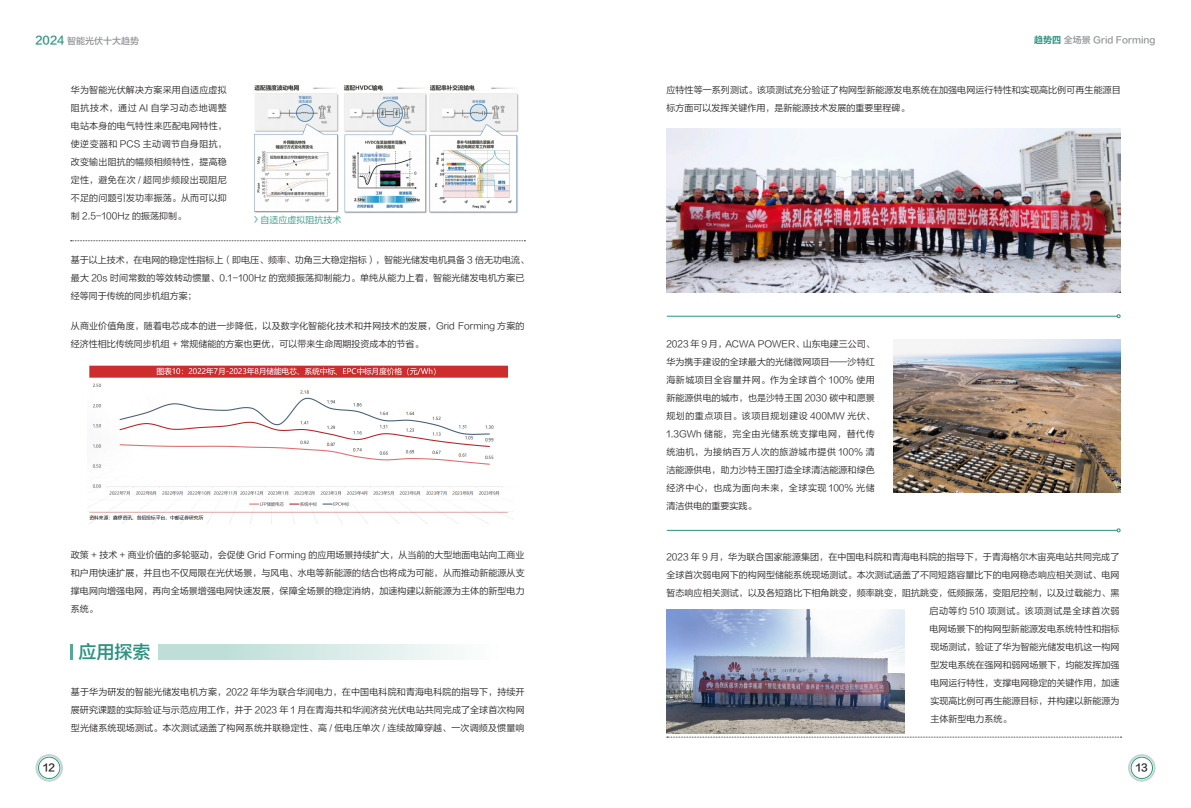
<style>
.page{position:relative;width:1191px;height:808px;background:#fff}
.page>*{position:absolute;margin:0;border:0;box-sizing:border-box;transform-origin:0 0}
.t1{font:18px "FZLTZHJW GB1 0";color:#2b937f}
.t2{font:10px "FZLTZHJW GB1 0";color:#231f20}
.t3{font:9px/18px "FZLTXIHJW GB1 0";letter-spacing:.01em;color:#231f20;text-align:justify}
.t4{font:9px "FZLTZHJW GB1 0";color:#939598}
.t5{font:9px "FZLTXIHJW GB1 0";letter-spacing:.055em;color:#231f20}
.t6{font:9px "FZLTXIHJW GB1 0";color:#2b937f}
.s1{font-size:11px;color:#2b937f}
.s2{font-family:"FZLTCHJW GB1 0";color:#2b937f}
</style>
<div class="page">
<img style="left:88px;top:365px;width:424px;height:159px">
<img style="left:666px;top:128px;width:454px;height:164px">
<img style="left:893px;top:340px;width:227px;height:153px">
<img style="left:666px;top:609px;width:238px;height:125px">
<img style="left:254px;top:85px;width:265px;height:129px">
<svg style="left:71px;top:241px;width:454px;height:1px"></svg>
<hr style="left:667px;top:316px;width:450px;height:1px;background:#2b937f">
<svg style="left:1116px;top:314px;width:4px;height:4px"></svg>
<hr style="left:667px;top:530px;width:450px;height:1px;background:#2b937f">
<svg style="left:1116px;top:528px;width:4px;height:4px"></svg>
<svg style="left:667px;top:737px;width:454px;height:1px"></svg>
<svg style="left:254px;top:216px;width:4px;height:7px"></svg>
<svg style="left:158px;top:644px;width:297px;height:15px;background:#d3e8e4"></svg>
<svg style="left:71px;top:644px;width:2px;height:16px"></svg>
<svg style="left:35px;top:754px;width:28px;height:28px"></svg>
<svg style="left:1128px;top:754px;width:27px;height:28px"></svg>
<p class="t4" style="left:35px;top:36px;width:105px"><span class="s1">2024</span> 智能光伏十大趋势</p>
<p class="t4" style="left:1034px;top:35px;width:123px"><span class="s2">趋势四</span> 全场景 Grid Forming</p>
<p class="t3" style="left:71px;top:82px;width:157px">华为智能光伏解决方案采用自适应虚拟阻抗技术，通过 AI 自学习动态地调整电站本身的电气特性来匹配电网特性，使逆变器和 PCS 主动调节自身阻抗，改变输出阻抗的幅频相频特性，提高稳定性，避免在次 / 超同步频段出现阻尼不足的问题引发功率振荡。从而可以抑制 2.5-100Hz 的振荡抑制。</p>
<p class="t3" style="left:666px;top:81px;width:456px">应特性等一系列测试。该项测试充分验证了构网型新能源发电系统在加强电网运行特性和实现高比例可再生能源目标方面可以发挥关键作用，是新能源技术发展的重要里程碑。</p>
<p class="t6" style="left:260px;top:214px;width:82px">自适应虚拟阻抗技术</p>
<p class="t3" style="left:71px;top:251px;width:460px;text-align:left">基于以上技术，在电网的稳定性指标上（即电压、频率、功角三大稳定指标），智能光储发电机具备 3 倍无功电流、最大 20s 时间常数的等效转动惯量、0.1-100Hz 的宽频振荡抑制能力。单纯从能力上看，智能光储发电机方案已经等同于传统的同步机组方案；</p>
<p class="t3" style="left:71px;top:317px;width:455px">从商业价值角度，随着电芯成本的进一步降低，以及数字化智能化技术和并网技术的发展，Grid Forming 方案的经济性相比传统同步机组 + 常规储能的方案也更优，可以带来生命周期投资成本的节省。</p>
<p class="t3" style="left:71px;top:546px;width:455px">政策 + 技术 + 商业价值的多轮驱动，会促使 Grid Forming 的应用场景持续扩大，从当前的大型地面电站向工商业和户用快速扩展，并且也不仅局限在光伏场景，与风电、水电等新能源的结合也将成为可能，从而推动新能源从支撑电网向增强电网，再向全场景增强电网快速发展，保障全场景的稳定消纳，加速构建以新能源为主体的新型电力系统。</p>
<h1 class="t1" style="left:79px;top:642px;width:73px">应用探索</h1>
<p class="t3" style="left:71px;top:683px;width:455px">基于华为研发的智能光储发电机方案，2022 年华为联合华润电力，在中国电科院和青海电科院的指导下，持续开展研究课题的实际验证与示范应用工作，并于 2023 年 1 月在青海共和华润济贫光伏电站共同完成了全球首次构网型光储系统现场测试。本次测试涵盖了构网系统并联稳定性、高 / 低电压单次 / 连续故障穿越、一次调频及惯量响</p>
<p class="t3" style="left:666px;top:335px;width:210px">2023 年 9 月，ACWA POWER、山东电建三公司、华为携手建设的全球最大的光储微网项目——沙特红海新城项目全容量并网。作为全球首个 100% 使用新能源供电的城市，也是沙特王国 2030 碳中和愿景规划的重点项目。该项目规划建设 400MW 光伏、1.3GWh 储能，完全由光储系统支撑电网，替代传统油机，为接纳百万人次的旅游城市提供 100% 清洁能源供电，助力沙特王国打造全球清洁能源和绿色经济中心，也成为面向未来，全球实现 100% 光储清洁供电的重要实践。</p>
<p class="t3" style="left:666px;top:548px;width:454px">2023 年 9 月，华为联合国家能源集团，在中国电科院和青海电科院的指导下，于青海格尔木宙亮电站共同完成了</p>
<p class="t3" style="left:666px;top:566px;width:454px">全球首次弱电网下的构网型储能系统现场测试。本次测试涵盖了不同短路容量比下的电网稳态响应相关测试、电网</p>
<p class="t3" style="left:666px;top:584px;width:455px">暂态响应相关测试，以及各短路比下相角跳变，频率跳变，阻抗跳变，低频振荡，变阻尼控制，以及过载能力、黑</p>
<p class="t5" style="left:929px;top:605px;width:191px">启动等约 510 项测试。该项测试是全球首次弱</p>
<p class="t3" style="left:929px;top:620px;width:192px">电网场景下的构网型新能源发电系统特性和指标</p>
<p class="t3" style="left:930px;top:638px;width:191px">现场测试，验证了华为智能光储发电机这一构网</p>
<p class="t3" style="left:930px;top:656px;width:191px">型发电系统在强网和弱网场景下，均能发挥加强</p>
<p class="t3" style="left:930px;top:674px;width:191px">电网运行特性，支撑电网稳定的关键作用，加速</p>
<p class="t3" style="left:930px;top:692px;width:191px">实现高比例可再生能源目标，并构建以新能源为</p>
<p class="t3" style="left:930px;top:710px;width:82px">主体新型电力系统。</p>
<p class="t2" style="left:43px;top:762px;width:13px">12</p>
<p class="t2" style="left:1135px;top:762px;width:13px">13</p>
</div>
